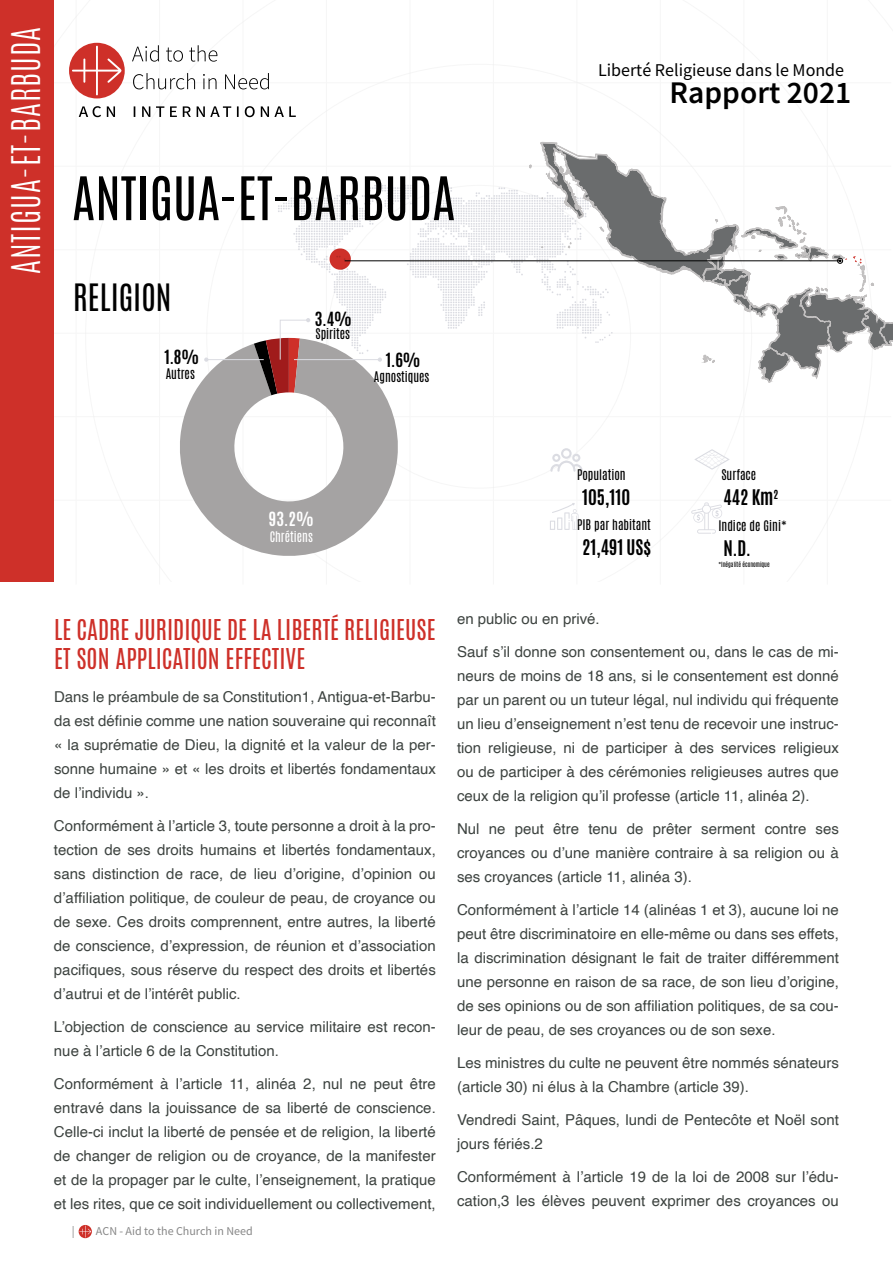
<style>
.page{position:relative;width:893px;height:1263px;background:#fff}
.page>*{position:absolute;margin:0;border:0;box-sizing:border-box;transform-origin:0 0}
.t1{font:51px "Antonio";color:#000}
.t2{font:300 33px "Antonio";letter-spacing:.025em;color:#fff}
.t3{font:600 31.5px "Source Sans Pro";color:#000}
.t4{font:31.5px "Antonio";color:#000}
.t5{font:24px/28.8px "Antonio";color:#ce3029}
.t6{font:18px "Source Sans Pro";color:#000}
.t7{font:700 18px "Antonio";color:#000}
.t8{font:700 16.35px "Antonio";color:#000}
.t9{font:700 16.35px "Antonio";color:#fff}
.t10{font:15px/24px "Helvetica";color:#3d4340;text-align:justify}
.t11{font:12.3px "Antonio";color:#000}
.t12{font:12.3px "Antonio";color:#fff}
.t13{font:12px "Source Sans Pro";color:#878787}
.t14{font:6px "Antonio";color:#000}
</style>
<div class="page">
<svg style="left:79px;top:1225px;width:12px;height:12px"></svg>
<hr style="left:76px;top:0;width:1px;height:584px;background:#ededed">
<hr style="left:159px;top:0;width:1px;height:584px;background:#ededed">
<hr style="left:243px;top:0;width:1px;height:584px;background:#ededed">
<hr style="left:326px;top:0;width:1px;height:584px;background:#ededed">
<hr style="left:410px;top:0;width:1px;height:584px;background:#ededed">
<hr style="left:493px;top:0;width:1px;height:584px;background:#ededed">
<hr style="left:577px;top:0;width:1px;height:584px;background:#ededed">
<hr style="left:660px;top:0;width:1px;height:584px;background:#ededed">
<hr style="left:744px;top:0;width:1px;height:584px;background:#ededed">
<hr style="left:827px;top:0;width:1px;height:584px;background:#ededed">
<svg style="left:132px;top:45px;width:164px;height:72px"></svg>
<svg style="left:79px;top:106px;width:36px;height:11px"></svg>
<div style="left:69px;top:43px;width:56px;height:55px;background:#ce3029;border-radius:50%"></div>
<svg style="left:72px;top:46px;width:49px;height:49px"></svg>
<div style="left:0;top:0;width:53px;height:581px;background:#ce3029"></div>
<svg style="left:550px;top:448px;width:32px;height:24px"></svg>
<svg style="left:550px;top:503px;width:28px;height:27px"></svg>
<svg style="left:691px;top:502px;width:31px;height:32px"></svg>
<svg style="left:694px;top:449px;width:36px;height:21px"></svg>
<svg style="left:180px;top:338px;width:218px;height:223px;fill:#a5a3a3"></svg>
<svg style="left:204px;top:357px;width:4px;height:5px"></svg>
<hr style="left:206px;top:359px;width:58px;height:1px;background:#dbdce2">
<svg style="left:254px;top:142px;width:639px;height:253px"></svg>
<hr style="left:294px;top:359px;width:86px;height:1px;background:#dbdce2">
<h2 class="t2" style="left:2px;top:274px;width:249px;rotate:-90deg">ANTIGUA-ET-BARBUDA</h2>
<h1 class="t1" style="left:72px;top:161px;width:385px">ANTIGUA-ET-BARBUDA</h1>
<h3 class="t4" style="left:73px;top:274px;width:100px">RELIGION</h3>
<p class="t8" style="left:164px;top:344px;width:36px">1.8%</p>
<p class="t11" style="left:166px;top:365px;width:31px">Autres</p>
<p class="t8" style="left:315px;top:306px;width:39px">3.4%</p>
<p class="t11" style="left:315px;top:324px;width:36px">Spirites</p>
<p class="t8" style="left:386px;top:347px;width:36px">1.6%</p>
<p class="t11" style="left:374px;top:368px;width:57px">Agnostiques</p>
<p class="t6" style="left:598px;top:59px;width:248px">Liberté Religieuse dans le Monde</p>
<h3 class="t3" style="left:670px;top:72px;width:183px">Rapport 2021</h3>
<p class="t9" style="left:269px;top:506px;width:46px">93.2%</p>
<p class="t12" style="left:270px;top:528px;width:45px">Chrétiens</p>
<h3 class="t5" style="left:54px;top:615px;width:383px">LE CADRE JURIDIQUE DE LA LIBERTÉ RELIGIEUSE<br>ET SON APPLICATION EFFECTIVE</h3>
<p class="t10" style="left:54px;top:685px;width:383px">Dans le préambule de sa Constitution1, Antigua-et-Barbu&shy;da est définie comme une nation souveraine qui reconnaît « la suprématie de Dieu, la dignité et la valeur de la per&shy;sonne humaine » et « les droits et libertés fondamentaux de l’individu ».</p>
<p class="t10" style="left:54px;top:814px;width:383px">Conformément à l’article 3, toute personne a droit à la pro&shy;tection de ses droits humains et libertés fondamentaux, sans distinction de race, de lieu d’origine, d’opinion ou d’affiliation politique, de couleur de peau, de croyance ou de sexe. Ces droits comprennent, entre autres, la liberté de conscience, d’expression, de réunion et d’association pacifiques, sous réserve du respect des droits et libertés d’autrui et de l’intérêt public.</p>
<p class="t10" style="left:54px;top:1015px;width:383px">L’objection de conscience au service militaire est recon&shy;nue à l’article 6 de la Constitution.</p>
<p class="t10" style="left:54px;top:1072px;width:383px">Conformément à l’article 11, alinéa 2, nul ne peut être entravé dans la jouissance de sa liberté de conscience.<br>Celle-ci inclut la liberté de pensée et de religion, la liberté de changer de religion ou de croyance, de la manifester et de la propager par le culte, l’enseignement, la pratique et les rites, que ce soit individuellement ou collectivement,</p>
<p class="t13" style="left:72px;top:1223px;width:4px">|</p>
<p class="t13" style="left:96px;top:1223px;width:158px">ACN - Aid to the Church in Need</p>
<p class="t11" style="left:577px;top:465px;width:50px">Population</p>
<p class="t11" style="left:721px;top:465px;width:36px">Surface</p>
<p class="t7" style="left:582px;top:484px;width:50px">105,110</p>
<p class="t7" style="left:723px;top:484px;width:56px">442 Km<sup>2</sup></p>
<p class="t11" style="left:577px;top:516px;width:75px">PIB par habitant</p>
<p class="t7" style="left:582px;top:534px;width:71px">21,491 US$</p>
<p class="t11" style="left:718px;top:516px;width:70px">Indice de Gini*</p>
<p class="t14" style="left:718px;top:560px;width:53px">*Inégalité économique</p>
<p class="t7" style="left:723px;top:535px;width:29px">N.D.</p>
<p class="t10" style="left:457px;top:607px;width:144px">en public ou en privé.</p>
<p class="t10" style="left:457px;top:640px;width:383px">Sauf s’il donne son consentement ou, dans le cas de mi&shy;neurs de moins de 18 ans, si le consentement est donné par un parent ou un tuteur légal, nul individu qui fréquente un lieu d’enseignement n’est tenu de recevoir une instruc&shy;tion religieuse, ni de participer à des services religieux ou de participer à des cérémonies religieuses autres que ceux de la religion qu’il professe (article 11, alinéa 2).</p>
<p class="t10" style="left:457px;top:817px;width:383px">Nul ne peut être tenu de prêter serment contre ses croyances ou d’une manière contraire à sa religion ou à ses croyances (article 11, alinéa 3).</p>
<p class="t10" style="left:457px;top:898px;width:383px">Conformément à l’article 14 (alinéas 1 et 3), aucune loi ne peut être discriminatoire en elle-même ou dans ses effets, la discrimination désignant le fait de traiter différemment une personne en raison de sa race, de son lieu d’origine, de ses opinions ou de son affiliation politiques, de sa cou&shy;leur de peau, de ses croyances ou de son sexe.</p>
<p class="t10" style="left:457px;top:1051px;width:383px">Les ministres du culte ne peuvent être nommés sénateurs (article 30) ni élus à la Chambre (article 39).</p>
<p class="t10" style="left:457px;top:1108px;width:383px">Vendredi Saint, Pâques, lundi de Pentecôte et Noël sont jours fériés.2</p>
<p class="t10" style="left:457px;top:1165px;width:383px">Conformément à l’article 19 de la loi de 2008 sur l’édu&shy;cation,3 les élèves peuvent exprimer des croyances ou</p>
</div>
